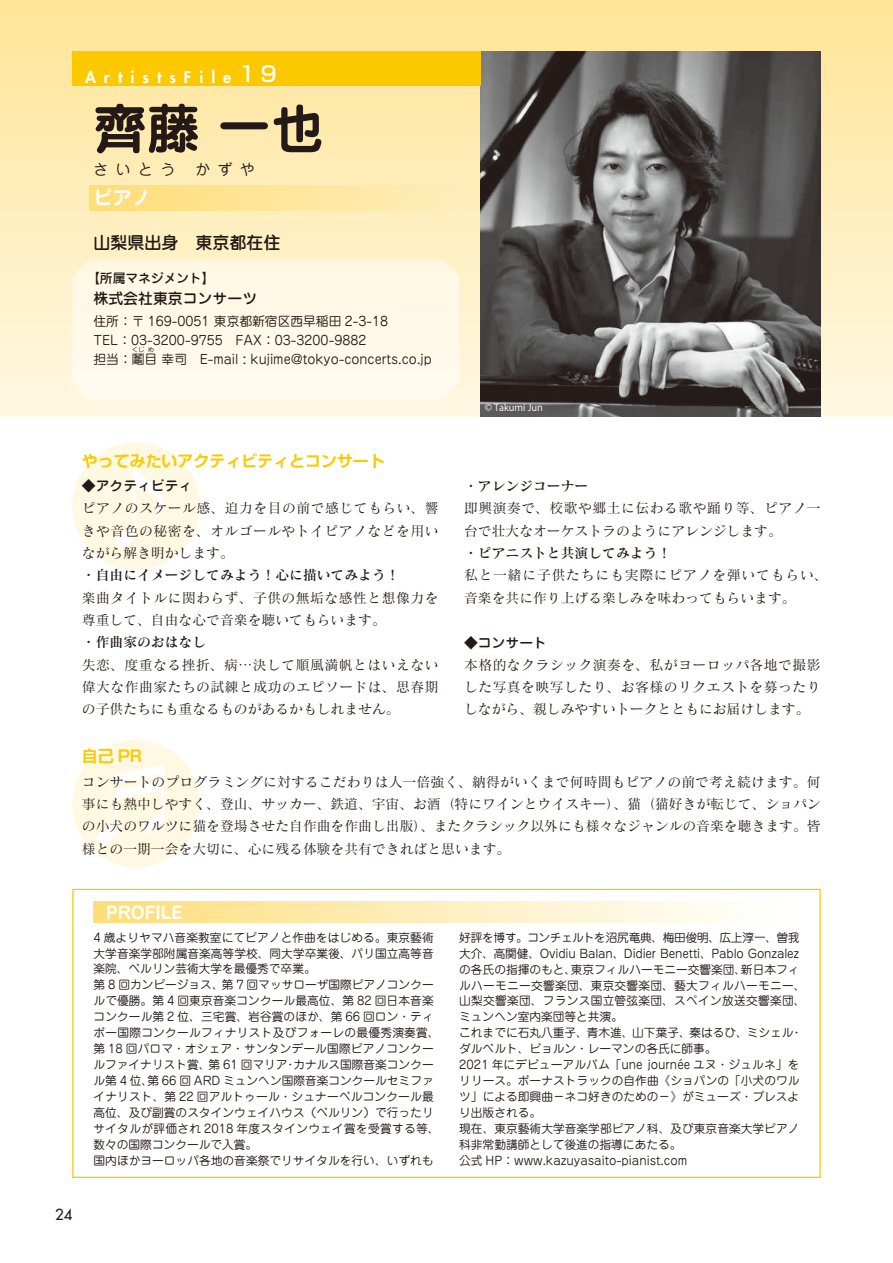
<style>
.page{position:relative;width:893px;height:1263px;background:#fff}
.page>*{position:absolute;margin:0;border:0;box-sizing:border-box;transform-origin:0 0}
.t1{font:700 53.1px "Jun 501 Pro";color:#231916}
.t2{font:700 19.2px "Jun 501 Pro";color:#fff}
.t3{font:500 16.95px "Jun 34 Pro";color:#231916}
.t4{font:700 16.95px "Jun 501 Pro";color:#fff}
.t5{font:700 15.9px "Shin Go Pr 6 De";color:#fcc800}
.t6{font:800 15.9px "Futura Std";letter-spacing:.5em;color:#fff}
.t7{font:500 14.85px "Jun 34 Pro";color:#231916}
.t8{font:14.85px "Jun 201 Pro";letter-spacing:.5em;color:#231916}
.t9{font:500 14.85px "Futura Std";color:#231916}
.t10{font:13.8px/22.4px "Matisse Pro M";color:#231916;text-align:justify}
.t11{font:13.8px "Matisse Pro DB";color:#231916}
.t12{font:13.8px/22.4px "Matisse Pro M";letter-spacing:.055em;color:#231916}
.t13{font:13.8px/22.4px "Matisse Pro M";letter-spacing:.035em;color:#231916}
.t14{font:500 13.8px "Jun 34 Pro";color:#231916}
.t15{font:12.75px/19.2px "Jun 201 Pro";color:#231916}
.t16{font:500 12.75px "Jun 34 Pro";color:#231916}
.t17{font:11.7px/15.9px "Jun 201 Pro";letter-spacing:.005em;color:#231916}
.t18{font:9.6px "Koz Go Pro";color:#fff}
.t19{font:6.45px "Jun 201 Pro";color:#231916}
.s1{font-family:"Shin Go Pr 6";font-weight:500;font-size:21.3px}
</style>
<div class="page">
<div style="left:0;top:0;width:893px;height:417px;background:linear-gradient(to bottom,#ffe496,#fff8e3)"></div>
<div style="left:72px;top:442px;width:128px;height:128px;background:#fff8e2;border-radius:50%"></div>
<svg style="left:115px;top:464px;width:48px;height:84px"></svg>
<div style="left:72px;top:740px;width:128px;height:127px;background:#fff8e2;border-radius:50%"></div>
<svg style="left:96px;top:764px;width:68px;height:80px"></svg>
<img style="left:480px;top:51px;width:341px;height:366px">
<div style="left:72px;top:259px;width:387px;height:141px;background:#fff9e8"></div>
<div style="left:94px;top:901px;width:705px;height:22px;background:linear-gradient(to right,#fede7c,#fff)"></div>
<div style="left:72px;top:51px;width:408px;height:34px;background:#fcc800"></div>
<div style="left:89px;top:185px;width:370px;height:25px;background:linear-gradient(to right,#fede77,#feedba)"></div>
<h3 class="t6" style="left:85px;top:67px;width:193px">ArtistsFile<span class="s1">19</span></h3>
<h1 class="t1" style="left:94px;top:87px;width:232px">齊藤 一也</h1>
<p class="t8" style="left:94px;top:157px;width:83px">さいとう</p>
<p class="t8" style="left:195px;top:157px;width:61px">かずや</p>
<h2 class="t2" style="left:94px;top:182px;width:59px">ピアノ</h2>
<h3 class="t3" style="left:94px;top:229px;width:189px">山梨県出身　東京都在住</h3>
<p class="t16" style="left:87px;top:268px;width:129px">【所属マネジメント】</p>
<p class="t7" style="left:94px;top:287px;width:165px">株式会社東京コンサーツ</p>
<p class="t15" style="left:94px;top:310px;width:340px">住所：〒 169-0051 東京都新宿区西早稲田 2-3-18<br>TEL：03-3200-9755　FAX：03-3200-9882<br>担当：鬮目幸司　E-mail : kujime@tokyo-concerts.co.jp</p>
<p class="t19" style="left:132px;top:345px;width:14px">くじ</p>
<p class="t19" style="left:148px;top:345px;width:8px">め</p>
<h3 class="t5" style="left:82px;top:447px;width:304px">やってみたいアクティビティとコンサート</h3>
<p class="t14" style="left:82px;top:475px;width:112px">◆アクティビティ</p>
<p class="t10" style="left:82px;top:497px;width:358px">ピアノのスケール感、迫力を目の前で感じてもらい、響きや音色の秘密を、オルゴールやトイピアノなどを用いながら解き明かします。</p>
<p class="t11" style="left:82px;top:566px;width:319px">・自由にイメージしてみよう！心に描いてみよう！</p>
<p class="t13" style="left:82px;top:586px;width:358px">楽曲タイトルに関わらず、子供の無垢な感性と想像力を尊重して、自由な心で音楽を聴いてもらいます。</p>
<p class="t11" style="left:82px;top:633px;width:126px">・作曲家のおはなし</p>
<p class="t10" style="left:82px;top:653px;width:358px">失恋、度重なる挫折、病…決して順風満帆とはいえない偉大な作曲家たちの試練と成功のエピソードは、思春期の子供たちにも重なるものがあるかもしれません。</p>
<p class="t18" style="left:485px;top:402px;width:60px">© Takumi Jun</p>
<p class="t11" style="left:464px;top:477px;width:126px">・アレンジコーナー</p>
<p class="t10" style="left:464px;top:497px;width:358px">即興演奏で、校歌や郷土に伝わる歌や踊り等、ピアノ一台で壮大なオーケストラのようにアレンジします。</p>
<p class="t11" style="left:464px;top:544px;width:209px">・ピアニストと共演してみよう！</p>
<p class="t12" style="left:464px;top:564px;width:365px">私と一緒に子供たちにも実際にピアノを弾いてもらい、音楽を共に作り上げる楽しみを味わってもらいます。</p>
<p class="t14" style="left:464px;top:631px;width:84px">◆コンサート</p>
<p class="t10" style="left:464px;top:653px;width:358px">本格的なクラシック演奏を、私がヨーロッパ各地で撮影した写真を映写したり、お客様のリクエストを募ったりしながら、親しみやすいトークとともにお届けします。</p>
<h3 class="t5" style="left:82px;top:743px;width:62px">自己 PR</h3>
<p class="t10" style="left:82px;top:770px;width:740px">コンサートのプログラミングに対するこだわりは人一倍強く、納得がいくまで何時間もピアノの前で考え続けます。何事にも熱中しやすく、登山、サッカー、鉄道、宇宙、お酒（特にワインとウイスキー）、猫（猫好きが転じて、ショパンの小犬のワルツに猫を登場させた自作曲を作曲し出版）、またクラシック以外にも様々なジャンルの音楽を聴きます。皆様との一期一会を大切に、心に残る体験を共有できればと思います。</p>
<p class="t9" style="left:55px;top:1205px;width:19px">24</p>
<h3 class="t4" style="left:106px;top:899px;width:77px">PROFILE</h3>
<p class="t17" style="left:94px;top:928px;width:348px">4 歳よりヤマハ音楽教室にてピアノと作曲をはじめる。東京藝術大学音楽学部附属音楽高等学校、同大学卒業後、パリ国立高等音楽院、ベルリン芸術大学を最優秀で卒業。<br>第 8 回カンピージョス、第 7 回マッサローザ国際ピアノコンクールで優勝。第 4 回東京音楽コンクール最高位、第 82 回日本音楽コンクール第 2 位、三宅賞、岩谷賞のほか、第 66 回ロン・ティボー国際コンクールフィナリスト及びフォーレの最優秀演奏賞、第 18 回パロマ・オシェア・サンタンデール国際ピアノコンクールファイナリスト賞、第 61 回マリア・カナルス国際音楽コンクール第 4 位、第 66 回 ARD ミュンヘン国際音楽コンクールセミファイナリスト、第 22 回アルトゥール・シュナーベルコンクール最高位、及び副賞のスタインウェイハウス（ベルリン）で行ったリサイタルが評価され 2018 年度スタインウェイ賞を受賞する等、数々の国際コンクールで入賞。<br>国内ほかヨーロッパ各地の音楽祭でリサイタルを行い、いずれも</p>
<p class="t17" style="left:459px;top:928px;width:348px">好評を博す。コンチェルトを沼尻竜典、梅田俊明、広上淳一、曽我大介、高関健、Ovidiu Balan、Didier Benetti、Pablo Gonzalezの各氏の指揮のもと、東京フィルハーモニー交響楽団、新日本フィルハーモニー交響楽団、東京交響楽団、藝大フィルハーモニー、山梨交響楽団、フランス国立管弦楽団、スペイン放送交響楽団、ミュンヘン室内楽団等と共演。<br>これまでに石丸八重子、青木進、山下葉子、秦はるひ、ミシェル・ダルベルト、ビョルン・レーマンの各氏に師事。<br>2021 年にデビューアルバム「une journée ユヌ・ジュルネ」をリリース。ボーナストラックの自作曲《ショパンの「小犬のワルツ」による即興曲− ネコ好きのための−》がミューズ・プレスより出版される。<br>現在、東京藝術大学音楽学部ピアノ科、及び東京音楽大学ピアノ科非常勤講師として後進の指導にあたる。<br>公式 HP：www.kazuyasaito-pianist.com</p>
</div>
